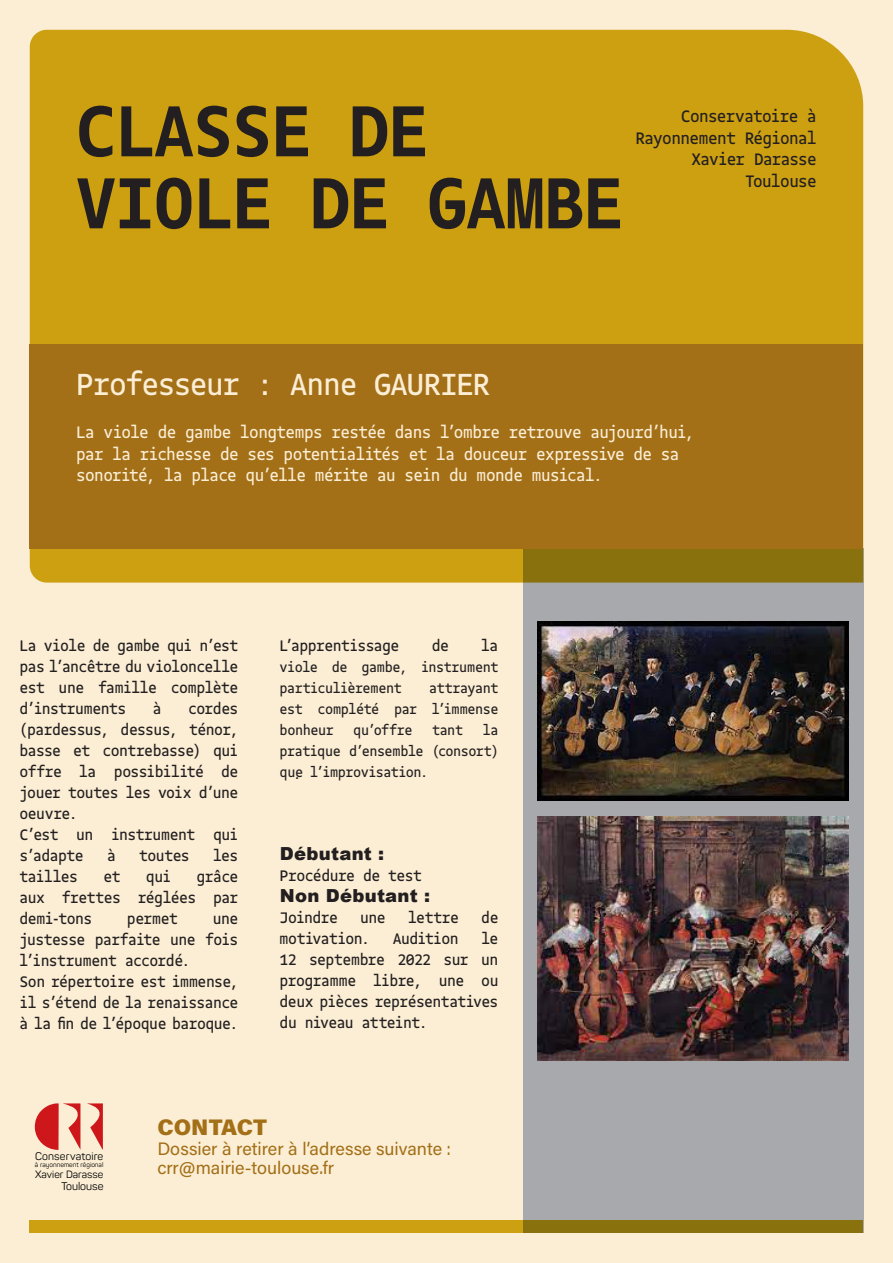
<style>
.page{position:relative;width:893px;height:1263px;background:#fbeed4}
.page>*{position:absolute;margin:0;border:0;box-sizing:border-box;transform-origin:0 0}
.Headline_-_Mono__Bol{font:700 78px "Gemeli Mono";color:#231f20}
.Subline___Mono__Regu{font:33px "Gemeli Mono";letter-spacing:-.005em;color:#fbeed4}
.Body_Text___Sans__Bl{font:900 22.5px "Acumin Pro";letter-spacing:.005em;color:#a36f17}
.Subline_Text___Mono{font:18px/21.6px "Gemeli Mono";letter-spacing:-.005em;color:#fbeed4}
.Body_Text___Sans__Re{font:18px "Acumin Pro";color:#a36f17}
.Teaser___Mono__Regul{font:18px/21.6px "Gemeli Mono";color:#231f20;text-align:right}
.Logo___Mono__Regular{font:900 18px "Arial";letter-spacing:.015em;color:#231f20}
.Logo___Mono__Regular-2{font:16.5px/21px "Gemeli Mono";letter-spacing:.005em;color:#231f20;text-align:justify}
.Logo___Mono__Regular-3{font:15px/21px "Gemeli Mono";letter-spacing:.01em;color:#231f20;text-align:justify}
.t1{font:10.95px "Panton";letter-spacing:.01em;color:#000}
.t2{font:10.5px "Panton";letter-spacing:.005em;color:#000}
.t3{font:6.6px "Panton";color:#000}
</style>
<div class="page">
<div style="left:523px;top:549px;width:340px;height:684px;background:#a8a9ad"></div>
<img style="left:537px;top:816px;width:311px;height:245px">
<svg style="left:30px;top:1220px;width:833px;height:13px;background:#b18c10"></svg>
<div style="left:30px;top:30px;width:833px;height:553px;background:#cda012"></div>
<div style="left:30px;top:344px;width:833px;height:205px;background:#a36f17"></div>
<svg style="left:34px;top:1103px;width:69px;height:47px"></svg>
<img style="left:537px;top:621px;width:311px;height:179px">
<p class="Headline_-_Mono__Bol" style="left:77px;top:77px;width:352px">CLASSE DE</p>
<p class="Headline_-_Mono__Bol" style="left:77px;top:149px;width:547px">VIOLE DE GAMBE</p>
<p class="Teaser___Mono__Regul" style="left:636px;top:104px;width:182px">Conservatoire à<br>Rayonnement Régional<br>Xavier Darasse</p>
<p class="Teaser___Mono__Regul" style="left:746px;top:169px;width:72px">Toulouse</p>
<p class="Subline___Mono__Regu" style="left:77px;top:361px;width:415px">Professeur : Anne GAURIER</p>
<p class="Subline_Text___Mono" style="left:77px;top:420px;width:619px">La viole de gambe longtemps restée dans l’ombre retrouve aujourd’hui, par la richesse de ses potentialités et la douceur expressive de sa sonorité, la place qu’elle mérite au sein du monde musical.</p>
<p class="Logo___Mono__Regular-2" style="left:20px;top:634px;width:220px">La viole de gambe qui n’est pas l’ancêtre du violoncelle est une famille complète d’instruments</p>
<p class="Logo___Mono__Regular-2" style="left:20px;top:697px;width:220px;text-indent:169px">cordes (pardessus, dessus, ténor, basse et contrebasse) qui offre la possibilité de jouer toutes les voix d’une oeuvre.</p>
<p class="Logo___Mono__Regular-2" style="left:20px;top:823px;width:220px">C’est un instrument qui s’adapte</p>
<p class="Logo___Mono__Regular-2" style="left:153px;top:697px;width:10px">à</p>
<p class="Logo___Mono__Regular-2" style="left:107px;top:844px;width:10px">à</p>
<p class="Logo___Mono__Regular-2" style="left:140px;top:844px;width:51px">toutes</p>
<p class="Logo___Mono__Regular-2" style="left:213px;top:844px;width:26px">les</p>
<p class="Logo___Mono__Regular-2" style="left:20px;top:865px;width:59px">tailles</p>
<p class="Logo___Mono__Regular-2" style="left:104px;top:865px;width:18px">et</p>
<p class="Logo___Mono__Regular-2" style="left:146px;top:865px;width:26px">qui</p>
<p class="Logo___Mono__Regular-2" style="left:20px;top:865px;width:220px;text-indent:177px">grâce aux frettes réglées par demi-tons</p>
<p class="Logo___Mono__Regular-2" style="left:127px;top:907px;width:52px">permet</p>
<p class="Logo___Mono__Regular-2" style="left:20px;top:907px;width:220px;text-indent:193px">une justesse parfaite une fois l’instrument accordé.</p>
<p class="Logo___Mono__Regular-2" style="left:20px;top:970px;width:220px">Son répertoire est immense, il s’étend de la renaissance à la fin de l’époque baroque.</p>
<p class="Logo___Mono__Regular-2" style="left:280px;top:634px;width:121px">L’apprentissage</p>
<p class="Logo___Mono__Regular-2" style="left:432px;top:634px;width:18px">de</p>
<p class="Logo___Mono__Regular-2" style="left:482px;top:634px;width:18px">la</p>
<p class="Logo___Mono__Regular-3" style="left:280px;top:656px;width:220px">viole de gambe, instrument particulièrement</p>
<p class="Logo___Mono__Regular-3" style="left:280px;top:677px;width:220px;text-indent:150px">attrayant est complété par l’immense bonheur</p>
<p class="Logo___Mono__Regular-3" style="left:354px;top:719px;width:60px">qu’offre</p>
<p class="Logo___Mono__Regular-3" style="left:432px;top:719px;width:32px">tant</p>
<p class="Logo___Mono__Regular-3" style="left:280px;top:719px;width:220px;text-indent:203px">la pratique d’ensemble (consort) que l’improvisation.</p>
<p class="Logo___Mono__Regular-3" style="left:293px;top:762px;width:9px">.</p>
<p class="Logo___Mono__Regular" style="left:280px;top:840px;width:106px">Débutant :</p>
<p class="Logo___Mono__Regular-2" style="left:280px;top:864px;width:143px">Procédure de test</p>
<p class="Logo___Mono__Regular" style="left:280px;top:882px;width:152px">Non Débutant :</p>
<p class="Logo___Mono__Regular-2" style="left:280px;top:906px;width:59px">Joindre</p>
<p class="Logo___Mono__Regular-2" style="left:361px;top:906px;width:26px">une</p>
<p class="Logo___Mono__Regular-2" style="left:408px;top:906px;width:52px">lettre</p>
<p class="Logo___Mono__Regular-2" style="left:482px;top:906px;width:18px">de</p>
<p class="Logo___Mono__Regular-2" style="left:280px;top:927px;width:91px">motivation.</p>
<p class="Logo___Mono__Regular-2" style="left:393px;top:927px;width:67px">Audition</p>
<p class="Logo___Mono__Regular-2" style="left:280px;top:927px;width:220px;text-indent:202px">le 12 septembre 2022 sur un programme libre, une ou deux pièces représentatives du niveau atteint.</p>
<p class="t1" style="left:35px;top:1149px;width:70px">Conservatoire</p>
<p class="t3" style="left:35px;top:1161px;width:70px">à rayonnement régional</p>
<p class="t2" style="left:35px;top:1168px;width:70px">Xavier Darasse</p>
<p class="t1" style="left:61px;top:1179px;width:44px">Toulouse</p>
<p class="Body_Text___Sans__Bl" style="left:157px;top:1111px;width:111px">CONTACT</p>
<p class="Body_Text___Sans__Re" style="left:157px;top:1136px;width:295px">Dossier à retirer à l’adresse suivante :</p>
<p class="Body_Text___Sans__Re" style="left:157px;top:1155px;width:178px">crr@mairie-toulouse.fr</p>
</div>
